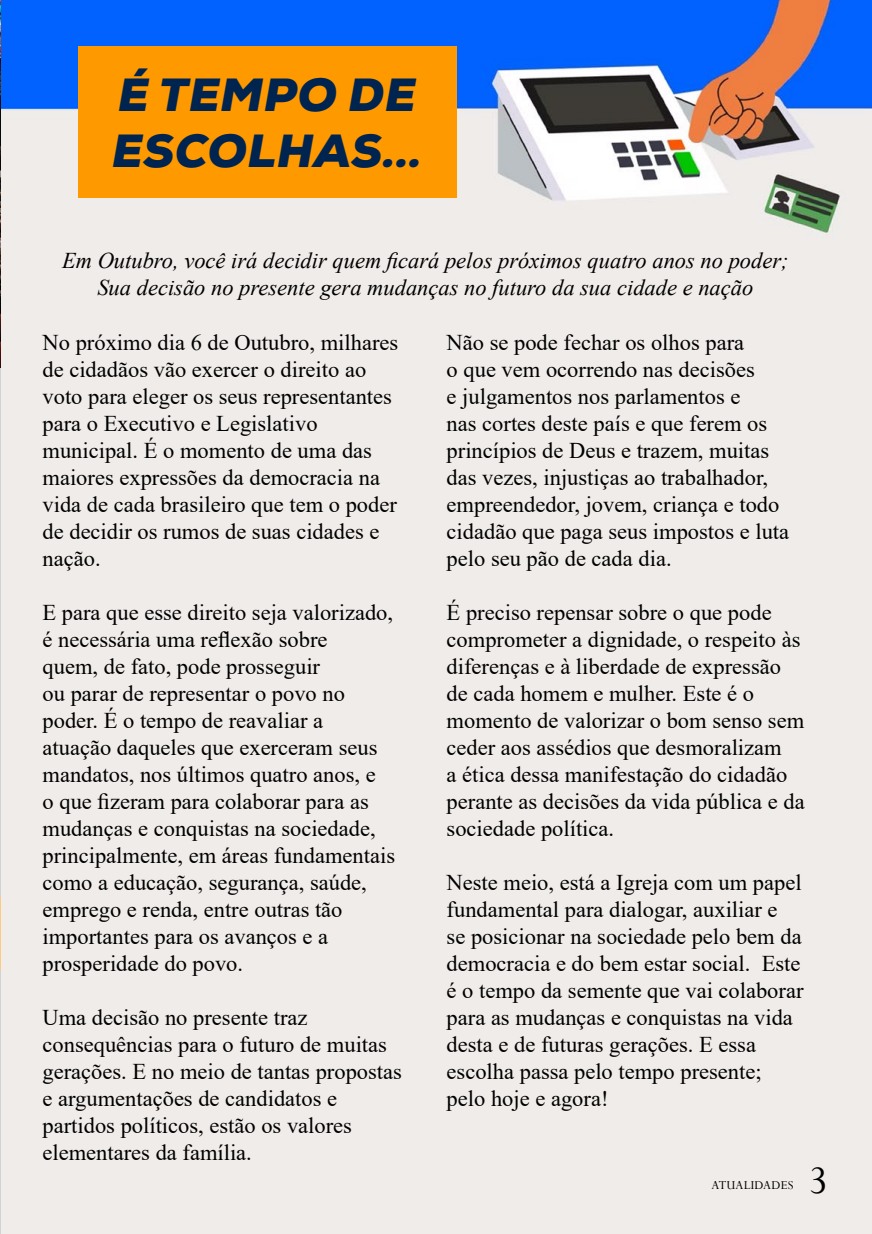
<style>
.page{position:relative;width:872px;height:1234px;background:#fff}
.page>*{position:absolute;margin:0;border:0;box-sizing:border-box;transform-origin:0 0}
.t1{font:italic 900 46.35px/55.7px "Nexa";letter-spacing:.015em;color:#002450}
.t2{font:43.5px "Perpetua";color:#000}
.t3{font:22.5px/27px "Times New Roman";color:#000}
.t4{font:italic 22.5px/27px "Times New Roman";color:#000;text-align:center}
.t5{font:13.5px "Perpetua";letter-spacing:.02em;color:#000}
</style>
<div class="page">
<img style="left:1px;top:0;width:871px;height:1233px">
<div style="left:79px;top:47px;width:378px;height:151px;background:#f90"></div>
<img style="left:0;top:0;width:1px;height:368px">
<hr style="left:0;top:368px;width:1px;height:865px;background:#d2d3d5">
<hr style="left:0;top:897px;width:1px;height:72px;background:#fecc81">
<h1 class="t1" style="left:112px;top:67px;width:311px">É TEMPO DE<br>ESCOLHAS...</h1>
<p class="t4" style="left:62px;top:246px;width:728px">Em Outubro, você irá decidir quem ficará pelos próximos quatro anos no poder;<br>Sua decisão no presente gera mudanças no futuro da sua cidade e nação</p>
<p class="t3" style="left:43px;top:328px;width:357px">No próximo dia 6 de Outubro, milhares de cidadãos vão exercer o direito ao voto para eleger os seus representantes para o Executivo e Legislativo municipal. É o momento de uma das maiores expressões da democracia na vida de cada brasileiro que tem o poder de decidir os rumos de suas cidades e nação.</p>
<p class="t3" style="left:43px;top:598px;width:354px">E para que esse direito seja valorizado, é necessária uma reflexão sobre<br>quem, de fato, pode prosseguir<br>ou parar de representar o povo no poder. É o tempo de reavaliar a atuação daqueles que exerceram seus mandatos, nos últimos quatro anos, e<br>o que fizeram para colaborar para as mudanças e conquistas na sociedade, principalmente, em áreas fundamentais como a educação, segurança, saúde, emprego e renda, entre outras tão importantes para os avanços e a prosperidade do povo.</p>
<p class="t3" style="left:43px;top:1003px;width:361px">Uma decisão no presente traz consequências para o futuro de muitas gerações. E no meio de tantas propostas e argumentações de candidatos e partidos políticos, estão os valores elementares da família.</p>
<p class="t3" style="left:446px;top:328px;width:344px">Não se pode fechar os olhos para<br>o que vem ocorrendo nas decisões<br>e julgamentos nos parlamentos e<br>nas cortes deste país e que ferem os princípios de Deus e trazem, muitas das vezes, injustiças ao trabalhador, empreendedor, jovem, criança e todo cidadão que paga seus impostos e luta pelo seu pão de cada dia.</p>
<p class="t3" style="left:446px;top:598px;width:360px">É preciso repensar sobre o que pode comprometer a dignidade, o respeito às diferenças e à liberdade de expressão de cada homem e mulher. Este é o momento de valorizar o bom senso sem ceder aos assédios que desmoralizam<br>a ética dessa manifestação do cidadão perante as decisões da vida pública e da sociedade política.</p>
<p class="t3" style="left:446px;top:868px;width:358px">Neste meio, está a Igreja com um papel fundamental para dialogar, auxiliar e<br>se posicionar na sociedade pelo bem da democracia e do bem estar social. Este é o tempo da semente que vai colaborar para as mudanças e conquistas na vida desta e de futuras gerações. E essa escolha passa pelo tempo presente; pelo hoje e agora!</p>
<p class="t5" style="left:711px;top:1176px;width:84px">ATUALIDADES</p>
<h2 class="t2" style="left:808px;top:1152px;width:21px">3</h2>
</div>
